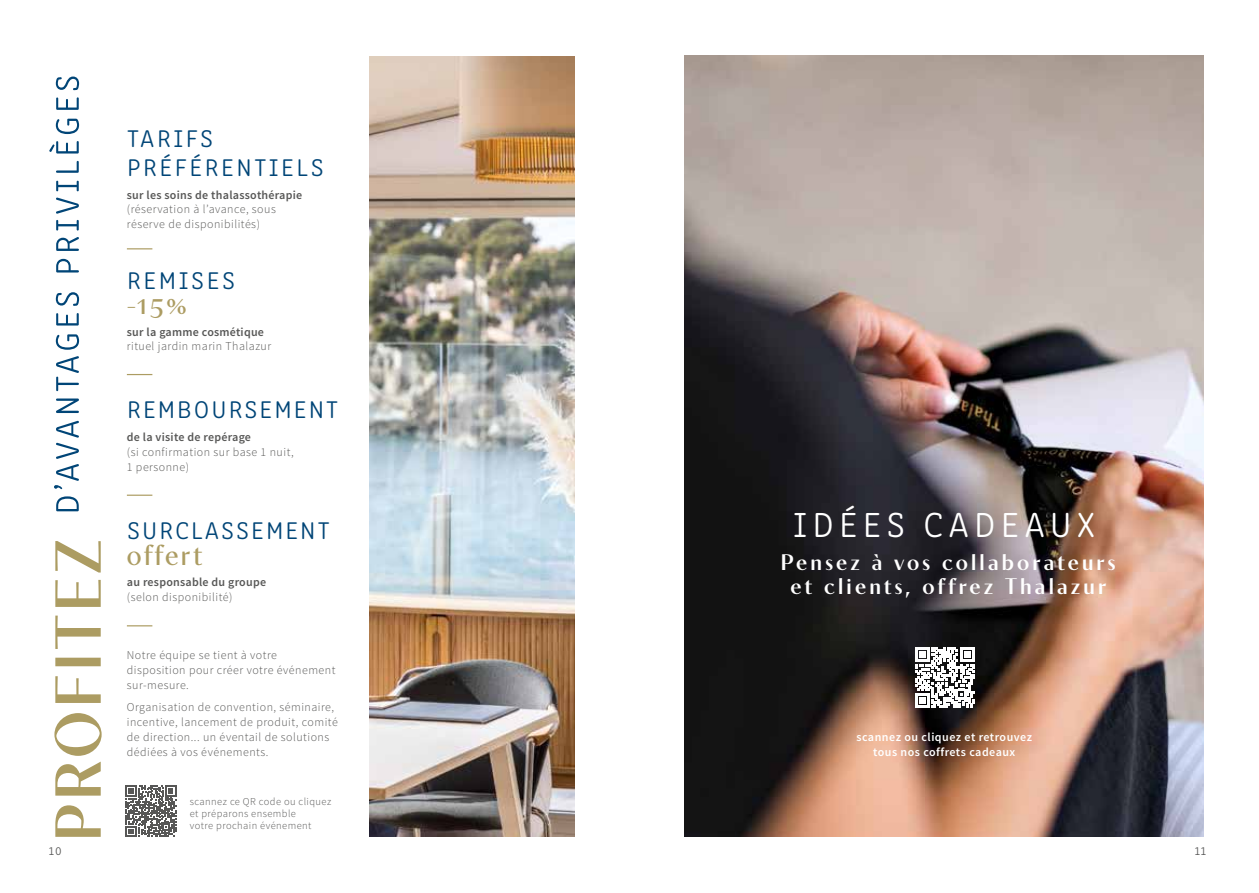
<style>
.page{position:relative;width:1259px;height:893px;background:#fff}
.page>*{position:absolute;margin:0;border:0;box-sizing:border-box;transform-origin:0 0}
.t1{font:300 36.3px "Clone Rounded";letter-spacing:.14em;color:#fff}
.t2{font:28.8px "Contralto Small";letter-spacing:.08em;color:#ac9c62}
.t3{font:300 25.2px "Clone Rounded";letter-spacing:.08em;color:#004577}
.t4{font:300 25.2px/28.3px "Clone Rounded";letter-spacing:.1em;color:#004577}
.t5{font:600 22.5px/23.7px "Contralto Small";letter-spacing:.14em;color:#fff;text-align:center}
.t6{font:300 12px/15px "Source Sans Pro";letter-spacing:.04em;color:#575756}
.t7{font:600 12px "Source Sans Pro";letter-spacing:.02em;color:#575756}
.t8{font:600 12px/15.3px "Source Sans Pro";letter-spacing:.04em;color:#fff;text-align:center}
.t9{font:300 12px "Clone Rounded";color:#575756}
.t10{font:300 10.5px/12.3px "Source Sans Pro";letter-spacing:.04em;color:#575756}
</style>
<div class="page">
<svg style="left:54px;top:541px;width:48px;height:296px"></svg>
<svg style="left:127px;top:625px;width:25px;height:1px"></svg>
<svg style="left:127px;top:495px;width:25px;height:1px"></svg>
<img style="left:685px;top:55px;width:518px;height:782px">
<svg style="left:915px;top:647px;width:59px;height:60px"></svg>
<svg style="left:49px;top:77px;width:30px;height:434px"></svg>
<img style="left:370px;top:56px;width:204px;height:781px">
<svg style="left:126px;top:785px;width:50px;height:52px"></svg>
<svg style="left:127px;top:248px;width:25px;height:1px"></svg>
<svg style="left:127px;top:374px;width:25px;height:1px"></svg>
<h3 class="t4" style="left:127px;top:123px;width:198px">TARIFS<br>PRÉFÉRENTIELS</h3>
<p class="t7" style="left:127px;top:188px;width:177px">sur les soins de thalassothérapie</p>
<p class="t6" style="left:127px;top:202px;width:150px;line-height:14.4px">(réservation à l’avance, sous réserve de disponibilités)</p>
<h3 class="t4" style="left:127px;top:265px;width:109px">REMISES</h3>
<h2 class="t2" style="left:127px;top:282px;width:62px">-15%</h2>
<p class="t7" style="left:127px;top:324px;width:139px">sur la gamme cosmétique</p>
<p class="t6" style="left:127px;top:339px;width:146px">rituel jardin marin Thalazur</p>
<h3 class="t3" style="left:127px;top:392px;width:212px">REMBOURSEMENT</h3>
<p class="t7" style="left:127px;top:429px;width:126px">de la visite de repérage</p>
<p class="t6" style="left:127px;top:444px;width:168px">(si confirmation sur base 1 nuit,<br>1 personne)</p>
<h3 class="t3" style="left:127px;top:512px;width:204px">SURCLASSEMENT</h3>
<h2 class="t2" style="left:127px;top:533px;width:77px">offert</h2>
<p class="t7" style="left:127px;top:575px;width:141px">au responsable du groupe</p>
<p class="t6" style="left:127px;top:590px;width:107px">(selon disponibilité)</p>
<p class="t6" style="left:127px;top:648px;width:210px">Notre équipe se tient à votre disposition pour créer votre événement sur-mesure.</p>
<p class="t6" style="left:127px;top:700px;width:212px">Organisation de convention, séminaire, incentive, lancement de produit, comité de direction... un éventail de solutions dédiées à vos événements.</p>
<p class="t10" style="left:190px;top:795px;width:143px">scannez ce QR code ou cliquez et préparons ensemble<br>votre prochain événement</p>
<h1 class="t1" style="left:793px;top:499px;width:303px">IDÉES CADEAUX</h1>
<h3 class="t5" style="left:781px;top:549px;width:336px">Pensez à vos collaborateurs et clients, offrez Thalazur</h3>
<p class="t8" style="left:856px;top:729px;width:177px">scannez ou cliquez et retrouvez tous nos coffrets cadeaux</p>
<p class="t9" style="left:49px;top:842px;width:14px">10</p>
<p class="t9" style="left:1194px;top:842px;width:13px">11</p>
</div>
